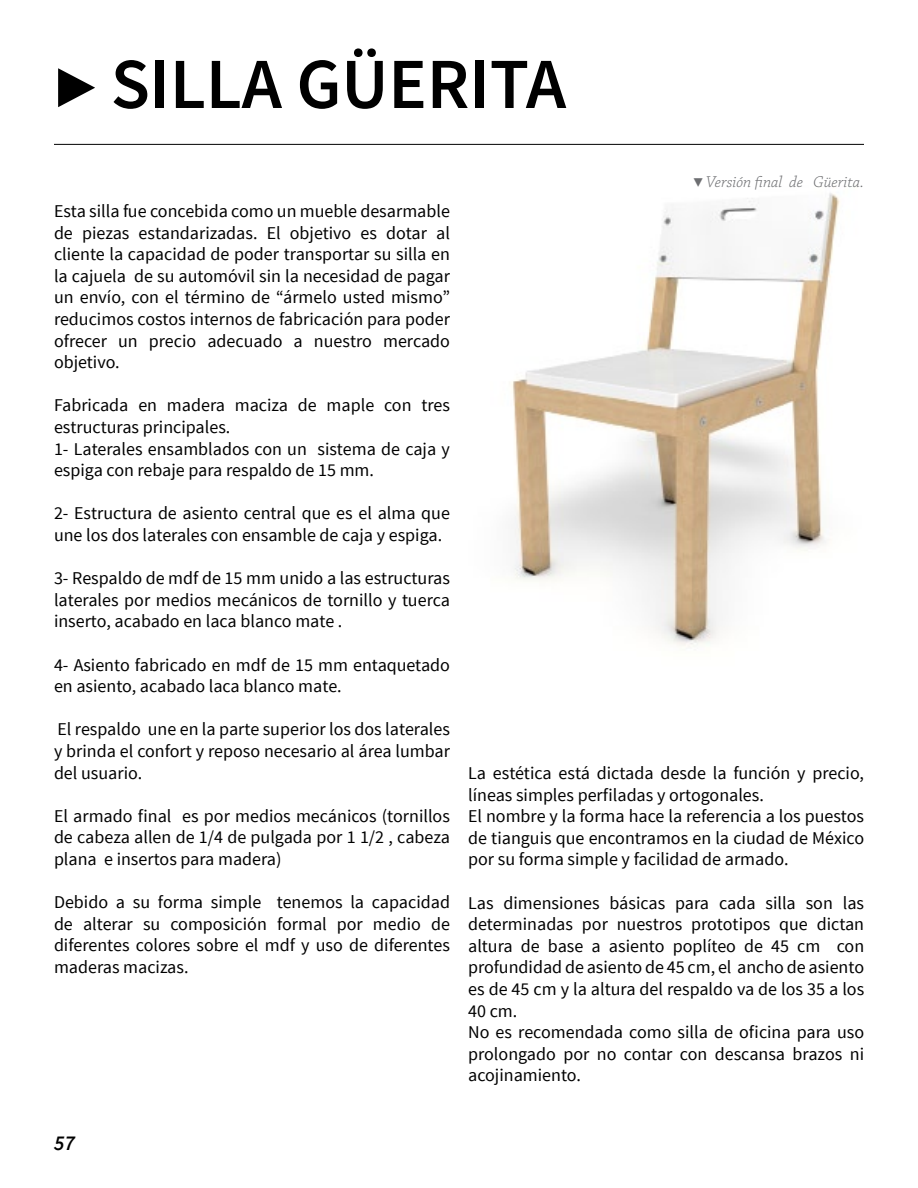
<style>
.page{position:relative;width:918px;height:1188px;background:#fff}
.page>*{position:absolute;margin:0;border:0;box-sizing:border-box;transform-origin:0 0}
.t1{font:600 72px "Source Sans Pro";color:#000}
.t2{font:italic 600 21px "Source Sans Pro";color:#000}
.t3{font:18px/21.6px "Source Sans Pro";color:#000;text-align:justify}
.t4{font:italic 300 16.5px "Chaparral Pro";color:#6d6e71}
.s1{font-family:"Source Sans Pro";font-weight:600;font-style:normal}
</style>
<div class="page">
<img style="left:511px;top:193px;width:329px;height:454px">
<hr style="left:54px;top:144px;width:810px;height:1px;background:#000">
<h1 class="t1" style="left:54px;top:39px;width:513px">▶ SILLA GÜERITA</h1>
<p class="t4" style="left:693px;top:173px;width:172px"><span class="s1">▼</span> Versión final de Güerita.</p>
<p class="t3" style="left:54px;top:201px;width:398px">Esta silla fue concebida como un mueble desarmable de piezas estandarizadas. El objetivo es dotar al cliente la capacidad de poder transportar su silla en la cajuela de su automóvil sin la necesidad de pagar un envío, con el término de “ármelo usted mismo” reducimos costos internos de fabricación para poder ofrecer un precio adecuado a nuestro mercado objetivo.</p>
<p class="t3" style="left:54px;top:395px;width:397px;text-align:left">Fabricada en madera maciza de maple con tres estructuras principales.<br>1- Laterales ensamblados con un sistema de caja y espiga con rebaje para respaldo de 15 mm.</p>
<p class="t3" style="left:54px;top:503px;width:397px">2- Estructura de asiento central que es el alma que une los dos laterales con ensamble de caja y espiga.</p>
<p class="t3" style="left:54px;top:568px;width:398px">3- Respaldo de mdf de 15 mm unido a las estructuras laterales por medios mecánicos de tornillo y tuerca inserto, acabado en laca blanco mate .</p>
<p class="t3" style="left:54px;top:654px;width:398px">4- Asiento fabricado en mdf de 15 mm entaquetado en asiento, acabado laca blanco mate.</p>
<p class="t3" style="left:54px;top:719px;width:398px">El respaldo une en la parte superior los dos laterales y brinda el confort y reposo necesario al área lumbar del usuario.</p>
<p class="t3" style="left:54px;top:805px;width:397px">El armado final es por medios mecánicos (tornillos de cabeza allen de 1/4 de pulgada por 1 1/2 , cabeza plana e insertos para madera)</p>
<p class="t3" style="left:54px;top:892px;width:398px">Debido a su forma simple tenemos la capacidad de alterar su composición formal por medio de diferentes colores sobre el mdf y uso de diferentes maderas macizas.</p>
<p class="t3" style="left:468px;top:762px;width:397px;text-align:left">La estética está dictada desde la función y precio, líneas simples perfiladas y ortogonales.<br>El nombre y la forma hace la referencia a los puestos de tianguis que encontramos en la ciudad de México por su forma simple y facilidad de armado.</p>
<p class="t3" style="left:468px;top:892px;width:398px;text-align:left">Las dimensiones básicas para cada silla son las determinadas por nuestros prototipos que dictan altura de base a asiento poplíteo de 45 cm con profundidad de asiento de 45 cm, el ancho de asiento es de 45 cm y la altura del respaldo va de los 35 a los 40 cm.<br>No es recomendada como silla de oficina para uso prolongado por no contar con descansa brazos ni acojinamiento.</p>
<p class="t2" style="left:54px;top:1130px;width:22px">57</p>
</div>
